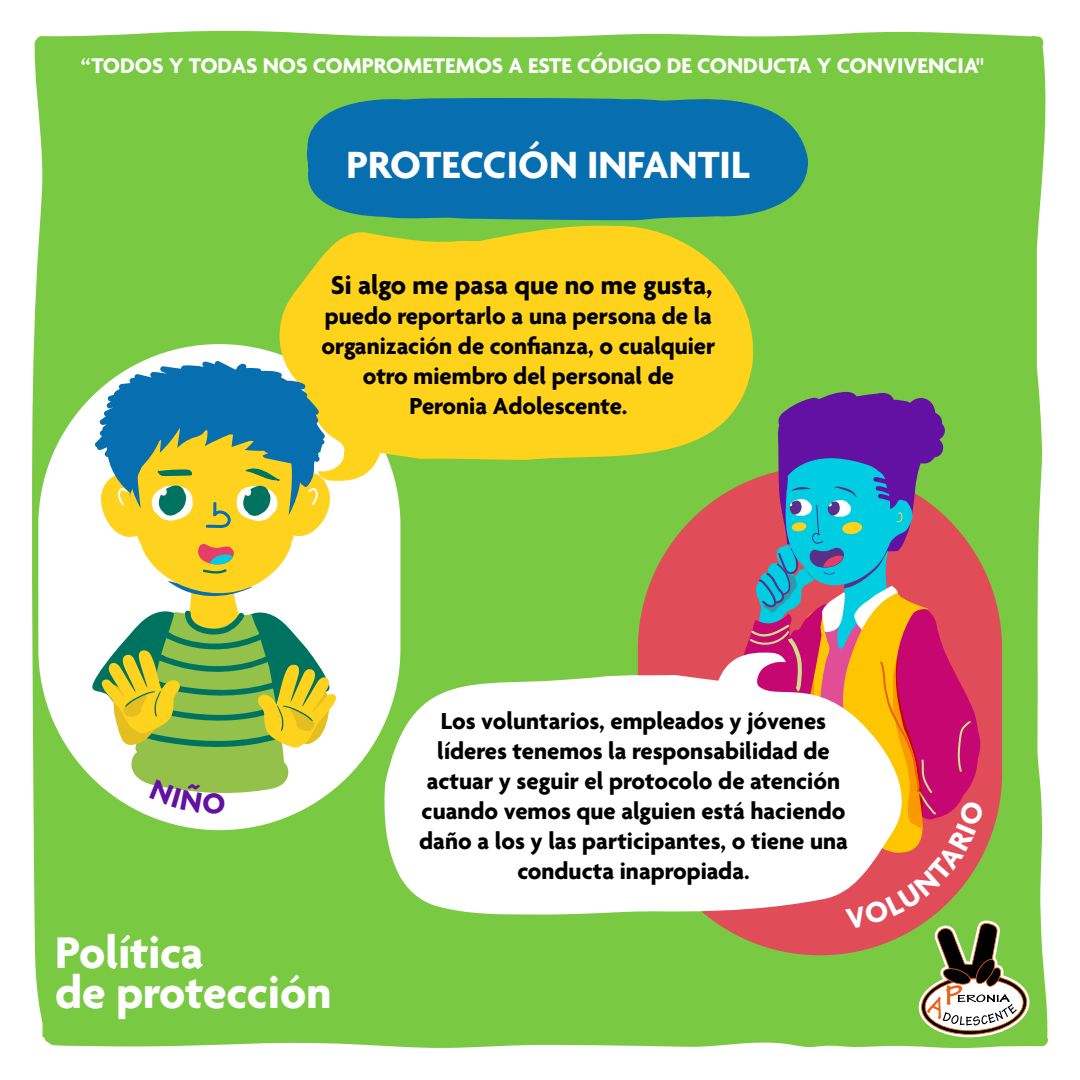
<style>
.page{position:relative;width:1080px;height:1080px;background:#fff}
.page>*{position:absolute;margin:0;border:0;box-sizing:border-box;transform-origin:0 0}
.t1{font:700 48px/40px "Agenda";color:#fff}
.t2{font:700 41px "Agenda";color:#fff}
.t3{font:700 28px "Agenda";color:#000}
.t4{font:700 25px/30px "Agenda";color:#000;text-align:center}
.t5{font:700 23px "Agenda";color:#fff}
</style>
<div class="page">
<div style="left:32px;top:30px;width:1016px;height:1018px;background:#7ac943"></div>
<div style="left:38px;top:344px;width:362px;height:486px;background:#fff;border-radius:181px"></div>
<div style="left:638px;top:466px;width:364px;height:489px;background:#e14c59;border-radius:182px"></div>
<svg style="left:278px;top:224px;width:475px;height:257px;fill:#ffd21b"></svg>
<svg style="left:384px;top:652px;width:346px;height:263px"></svg>
<svg style="left:304px;top:97px;width:504px;height:123px;fill:#076eb0"></svg>
<svg style="left:730px;top:392px;width:300px;height:645px"></svg>
<svg style="left:90px;top:361px;width:246px;height:453px"></svg>
<p class="t5" style="left:81px;top:54px;width:905px">“TODOS Y TODAS NOS COMPROMETEMOS A ESTE CÓDIGO DE CONDUCTA Y CONVIVENCIA"</p>
<h2 class="t2" style="left:346px;top:143px;width:405px">PROTECCIÓN INFANTIL</h2>
<p class="t3" style="left:331px;top:270px;width:383px">Si algo me pasa que no me gusta,</p>
<p class="t4" style="left:322px;top:302px;width:395px">puedo reportarlo a una persona de la organización de confianza, o cualquier otro miembro del personal de<br>Peronia Adolescente.</p>
<h1 class="t1" style="left:55px;top:936px;width:278px">Política<br>de protección</h1>
<p class="t4" style="left:419px;top:707px;width:430px">Los voluntarios, empleados y jóvenes líderes tenemos la responsabilidad de actuar y seguir el protocolo de atención cuando vemos que alguien está haciendo daño a los y las participantes, o tiene una conducta inapropiada.</p>
</div>
